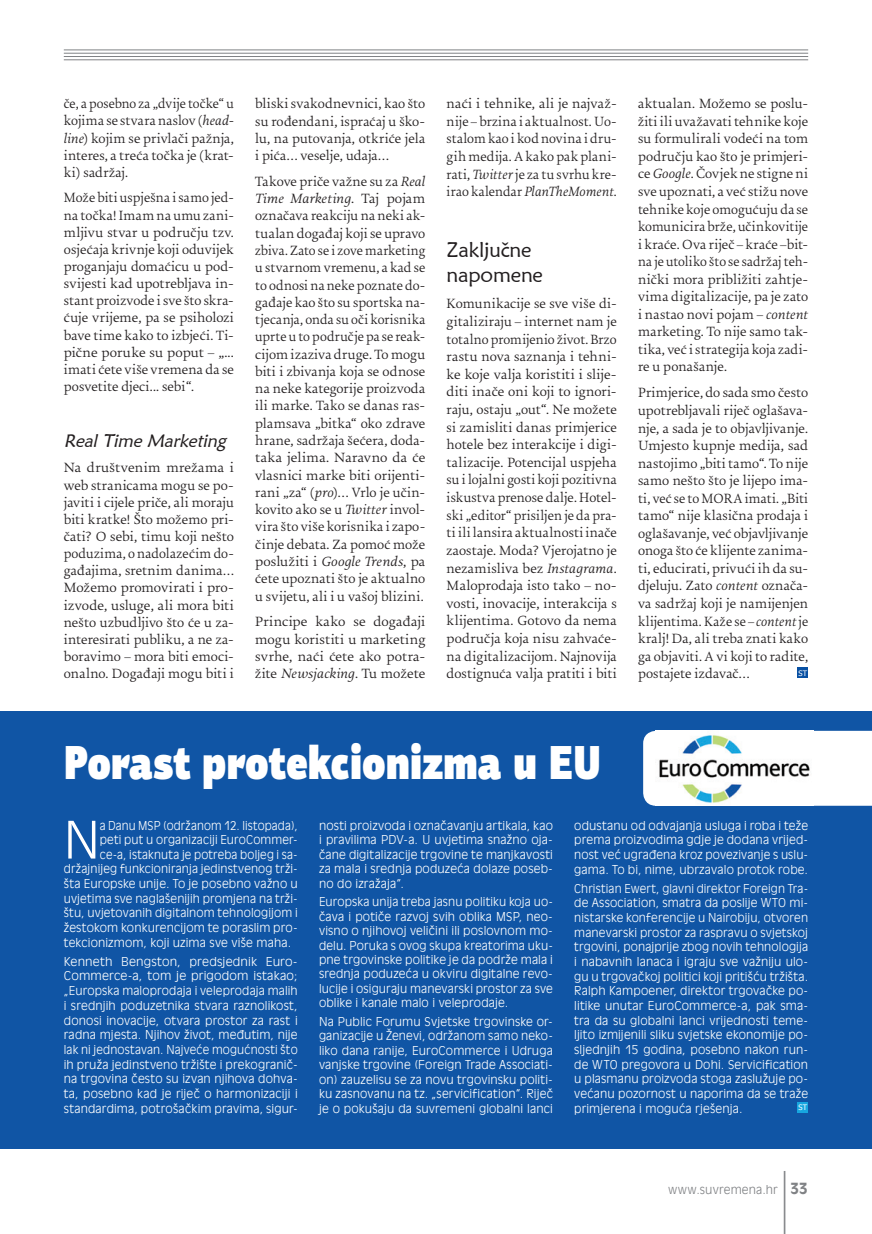
<style>
.page{position:relative;width:872px;height:1234px;background:#fff}
.page>*{position:absolute;margin:0;border:0;box-sizing:border-box;transform-origin:0 0}
.t1{font:300 50.7px "Incised 901 BT";color:#fff}
.t2{font:900 47.55px "Agora Sans SKC";letter-spacing:-.005em;color:#fff;scale:.76 1}
.t3{font:21px/25.7px "Maiandra GD";letter-spacing:-.01em;color:#231f20}
.t4{font:italic 18px "Maiandra GD";color:#231f20}
.t5{font:300 14.25px/17.5px "Uni Zg";letter-spacing:.005em;color:#231f20;text-align:justify}
.t6{font:300 14.25px/17.1px "Uni Zg";letter-spacing:.005em;color:#231f20;text-align:justify;scale:.95 1}
.t7{font:300 12px/14.4px "Incised 901 BT";letter-spacing:.01em;color:#fff;text-align:justify}
.t8{font:300 12px/14.7px "Incised 901 BT";letter-spacing:.01em;color:#fff;text-align:justify;scale:.96 1}
.t9{font:300 12px "Incised 901 BT";letter-spacing:.01em;color:#fff;scale:.95 1}
.t10{font:300 12px "Incised 901 BT";letter-spacing:.015em;color:#808285}
.t11{font:7.5px "Tahoma";color:#fff}
.s1{font-style:italic}
.s2{font-weight:700;font-size:15px}
</style>
<div class="page">
<hr style="left:64px;top:59px;width:744px;height:1px;background:#808285">
<hr style="left:64px;top:56px;width:744px;height:1px;background:#808285">
<hr style="left:64px;top:53px;width:744px;height:1px;background:#808285">
<hr style="left:64px;top:50px;width:744px;height:1px;background:#808285">
<div style="left:0;top:710px;width:872px;height:438px;background:#1055a5"></div>
<div style="left:643px;top:730px;width:229px;height:75px;background:#fff"></div>
<img style="left:655px;top:730px;width:158px;height:75px">
<div style="left:797px;top:667px;width:11px;height:11px;background:#0850a3"></div>
<div style="left:797px;top:1101px;width:11px;height:11px;background:#17a6df"></div>
<p class="t6" style="left:64px;top:96px;width:181px">če, a posebno za „dvije točke“ u kojima se stvara naslov (<span class="s1">head&shy;line</span>) kojim se privlači pažnja, interes, a treća točka je (krat&shy;ki) sadržaj.</p>
<p class="t5" style="left:64px;top:190px;width:172px;line-height:17.1px">Može biti uspješna i samo jed&shy;na točka! Imam na umu zani&shy;mljivu stvar u području tzv. osjećaja krivnje koji oduvijek proganjaju domaćicu u pod&shy;svijesti kad upotrebljava in&shy;stant proizvode i sve što skra&shy;ćuje vrijeme, pa se psiholozi bave time kako to izbjeći. Ti&shy;pične poruke su poput – „... imati ćete više vremena da se posvetite djeci... sebi“.</p>
<p class="t4" style="left:64px;top:429px;width:168px">RealTime Marketing</p>
<p class="t5" style="left:64px;top:460px;width:172px;line-height:17.1px">Na društvenim mrežama i web stranicama mogu se po&shy;javiti i cijele priče, ali moraju biti kratke! Što možemo pri&shy;čati? O sebi, timu koji nešto poduzima, o nadolazećim do&shy;gađajima, sretnim danima… Možemo promovirati i pro&shy;izvode, usluge, ali mora biti nešto uzbudljivo što će u za&shy;interesirati publiku, a ne za&shy;boravimo – mora biti emoci&shy;onalno. Događaji mogu biti i</p>
<p class="t5" style="left:255px;top:96px;width:172px">bliski svakodnevnici, kao što su rođendani, ispraćaj u ško&shy;lu, na putovanja, otkriće jela i pića… veselje, udaja…</p>
<p class="t5" style="left:255px;top:173px;width:172px">Takove priče važne su za <span class="s1">Real Time Marketing</span>. Taj pojam označava reakciju na neki ak&shy;tualan događaj koji se upravo zbiva. Zato se i zove marketing u stvarnom vremenu, a kad se to odnosi na neke poznate do&shy;gađaje kao što su sportska na&shy;tjecanja, onda su oči korisnika uprte u to područje pa se reak&shy;cijom izaziva druge. To mogu biti i zbivanja koja se odnose na neke kategorije proizvoda ili marke. Tako se danas ras&shy;plamsava „bitka“ oko zdrave hrane, sadržaja šećera, doda&shy;taka jelima. Naravno da će vlasnici marke biti orijenti&shy;rani „za“ (<span class="s1">pro</span>)… Vrlo je učin&shy;kovito ako se u <span class="s1">Twitter</span> invol&shy;vira što više korisnika i zapo&shy;činje debata. Za pomoć može poslužiti i <span class="s1">Google Trends</span>, pa ćete upoznati što je aktualno u svijetu, ali i u vašoj blizini.</p>
<p class="t5" style="left:255px;top:614px;width:172px">Principe kako se događaji mogu koristiti u marketing svrhe, naći ćete ako potra&shy;žite <span class="s1">Newsjacking</span>. Tu možete</p>
<p class="t5" style="left:446px;top:96px;width:172px">naći i tehnike, ali je najvaž&shy;nije – brzina i aktualnost. Uo&shy;stalom kao i kod novina i dru&shy;gih medija. A kako pak plani&shy;rati, <span class="s1">Twitter</span> je za tu svrhu kre&shy;irao kalendar <span class="s1">PlanTheMoment</span>.</p>
<h3 class="t3" style="left:446px;top:236px;width:98px">Zaključne napomene</h3>
<p class="t5" style="left:446px;top:296px;width:172px">Komunikacije se sve više di&shy;gitaliziraju – internet nam je totalno promijenio život. Brzo rastu nova saznanja i tehni&shy;ke koje valja koristiti i slije&shy;diti inače oni koji to ignori&shy;raju, ostaju „out“. Ne možete si zamisliti danas primjerice hotele bez interakcije i digi&shy;talizacije. Potencijal uspjeha su i lojalni gosti koji pozitivna iskustva prenose dalje. Hotel&shy;ski „editor“ prisiljen je da pra&shy;ti ili lansira aktualnosti inače zaostaje. Moda? Vjerojatno je nezamisliva bez <span class="s1">Instagrama</span>.<br>Maloprodaja isto tako – no&shy;vosti, inovacije, interakcija s klijentima. Gotovo da nema područja koja nisu zahvaće&shy;na digitalizacijom. Najnovija dostignuća valja pratiti i biti</p>
<p class="t5" style="left:638px;top:96px;width:172px">aktualan. Možemo se poslu&shy;žiti ili uvažavati tehnike koje su formulirali vodeći na tom području kao što je primjeri&shy;ce <span class="s1">Google</span>. Čovjek ne stigne ni sve upoznati, a već stižu nove tehnike koje omogućuju da se komunicira brže, učinkovitije i kraće. Ova riječ – kraće –bit&shy;na je utoliko što se sadržaj teh&shy;nički mora približiti zahtje&shy;vima digitalizacije, pa je zato i nastao novi pojam – <span class="s1">content </span>marketing. To nije samo tak&shy;tika, već i strategija koja zadi&shy;re u ponašanje.</p>
<p class="t5" style="left:638px;top:385px;width:172px">Primjerice, do sada smo često upotrebljavali riječ oglašava&shy;nje, a sada je to objavljivanje.<br>Umjesto kupnje medija, sad nastojimo „biti tamo“. To nije samo nešto što je lijepo ima&shy;ti, već se to MORA imati. „Biti tamo“ nije klasična prodaja i oglašavanje, već objavljivanje onoga što će klijente zanima&shy;ti, educirati, privući ih da su&shy;djeluju. Zato <span class="s1">content</span> označa&shy;va sadržaj koji je namijenjen klijentima. Kaže se – <span class="s1">content</span> je kralj! Da, ali treba znati kako ga objaviti. A vi koji to radite, postajete izdavač…</p>
<p class="t11" style="left:798px;top:668px;width:10px">ST</p>
<h2 class="t2" style="left:64px;top:729px;width:708px">Porast protekcionizma u EU</h2>
<h1 class="t1" style="left:64px;top:809px;width:38px">N</h1>
<p class="t9" style="left:100px;top:818px;width:210px">a Danu MSP (održanom 12. listopada),</p>
<p class="t7" style="left:319px;top:818px;width:235px">nosti proizvoda i označavanju artikala, kao i pravilima PDV-a. U uvjetima snažno oja&shy;čane digitalizacije trgovine te manjkavosti za mala i srednja poduzeća dolaze poseb&shy;no do izražaja“.</p>
<p class="t7" style="left:319px;top:894px;width:235px">Europska unija treba jasnu politiku koja uo&shy;čava i potiče razvoj svih oblika MSP, neo&shy;visno o njihovoj veličini ili poslovnom mo&shy;delu. Poruka s ovog skupa kreatorima uku&shy;pne trgovinske politike je da podrže mala i srednja poduzeća u okviru digitalne revo&shy;lucije i osiguraju manevarski prostor za sve oblike i kanale malo i veleprodaje.</p>
<p class="t7" style="left:319px;top:1014px;width:235px">Na Public Forumu Svjetske trgovinske or&shy;ganizacije u Ženevi, održanom samo neko&shy;liko dana ranije, EuroCommerce i Udruga vanjske trgovine (Foreign Trade Associati&shy;on) zauzelisu se za novu trgovinsku politi&shy;ku zasnovanu na tz. „servicification“. Riječ je o pokušaju da suvremeni globalni lanci</p>
<p class="t7" style="left:574px;top:817px;width:235px">odustanu od odvajanja usluga i roba i teže prema proizvodima gdje je dodana vrijed&shy;nost već ugrađena kroz povezivanje s uslu&shy;gama. To bi, nime, ubrzavalo protok robe.</p>
<p class="t8" style="left:574px;top:880px;width:245px">Christian Ewert, glavni direktor Foreign Tra&shy;de Association, smatra da poslije WTO mi&shy;nistarske konferencije u Nairobiju, otvoren manevarski prostor za raspravu o svjetskoj trgovini, ponajprije zbog novih tehnologija i nabavnih lanaca i igraju sve važniju ulo&shy;gu u trgovačkoj politici koji pritišću tržišta.<br>Ralph Kampoener, direktor trgovačke po&shy;litike unutar EuroCommerce-a, pak sma&shy;tra da su globalni lanci vrijednosti teme&shy;ljito izmijenili sliku svjetske ekonomije po&shy;sljednjih 15 godina, posebno nakon run&shy;de WTO pregovora u Dohi. Servicification u plasmanu proizvoda stoga zaslužuje po&shy;većanu pozornost u naporima da se traže primjerena i moguća rješenja.</p>
<p class="t7" style="left:100px;top:832px;width:199px">peti put u organizaciji EuroCommer-</p>
<p class="t8" style="left:100px;top:846px;width:208px">ce-a, istaknuta je potreba boljeg i sa-</p>
<p class="t7" style="left:64px;top:861px;width:235px">držajnijeg funkcioniranja jedinstvenog trži-</p>
<p class="t7" style="left:64px;top:876px;width:235px">šta Europske unije. To je posebno važno u</p>
<p class="t7" style="left:64px;top:890px;width:235px">uvjetima sve naglašenijih promjena na trži-</p>
<p class="t7" style="left:64px;top:905px;width:235px">štu, uvjetovanih digitalnom tehnologijom i</p>
<p class="t7" style="left:64px;top:920px;width:235px">žestokom konkurencijom te poraslim pro-</p>
<p class="t7" style="left:64px;top:934px;width:229px">tekcionizmom, koji uzima sve više maha.</p>
<p class="t7" style="left:64px;top:953px;width:235px">Kenneth Bengston, predsjednik Euro-Commerce-a, tom je prigodom istakao; „Europska maloprodaja i veleprodaja malih i srednjih poduzetnika stvara raznolikost, donosi inovacije, otvara prostor za rast i radna mjesta. Njihov život, međutim, nije lak ni jednostavan. Najveće mogućnosti što ih pruža jedinstveno tržište i prekogranič&shy;na trgovina često su izvan njihova dohva&shy;ta, posebno kad je riječ o harmonizaciji i standardima, potrošačkim pravima, sigur-</p>
<p class="t11" style="left:798px;top:1102px;width:10px">ST</p>
<p class="t10" style="left:668px;top:1181px;width:141px">www.suvremena.hr <span class="s2">33</span></p>
</div>
